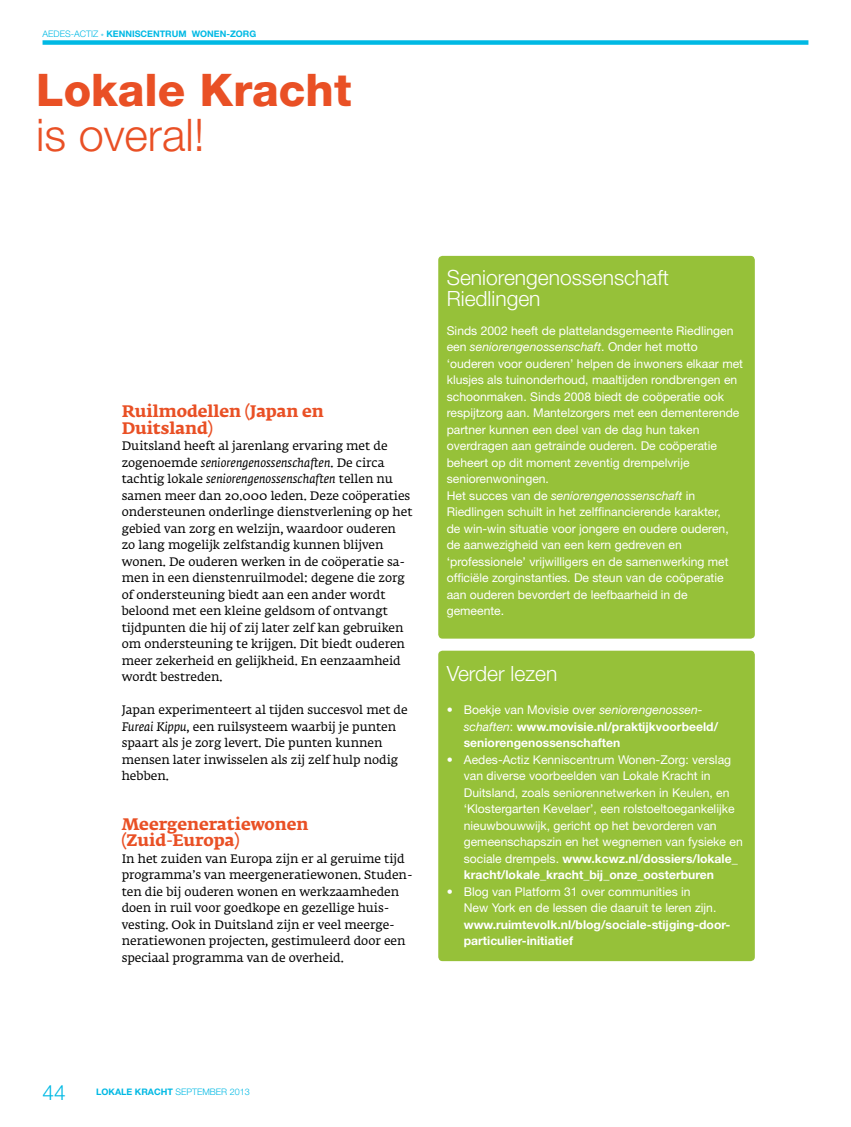
<style>
.page{position:relative;width:851px;height:1127px;background:#fff}
.page>*{position:absolute;margin:0;border:0;box-sizing:border-box;transform-origin:0 0}
.t1{font:800 45px "Helvetica Neue";color:#e95025}
.t2{font:300 45px "Helvetica Neue";color:#e95025}
.t3{font:300 21px/21px "Helvetica Neue";color:#fff}
.t4{font:300 21px "Helvetica Neue";color:#00b9e4}
.t5{font:700 16.5px/16.5px "Fedra Serif A Std";color:#e95025}
.t6{font:12.15px/16.5px "Helvetica Neue";color:#fff}
.t7{font:12.15px/16.5px "Fedra Serif A Std";color:#000}
.t8{font:700 12.15px/16.5px "Helvetica Neue";color:#fff}
.t9{font:700 9px "Helvetica Neue";color:#00b9e4}
.t10{font:300 9px "Helvetica Neue";color:#00b9e4}
.s1{font-weight:300}
.s2{font-style:italic}
.s3{font-weight:400}
.s4{font-weight:400;font-style:italic}
.s5{font-weight:700}
</style>
<div class="page">
<div style="left:43px;top:40px;width:765px;height:5px;background:#00b9e4"></div>
<div style="left:438px;top:256px;width:316px;height:383px;background:#96c139;border-radius:4px"></div>
<div style="left:438px;top:651px;width:316px;height:310px;background:#96c139;border-radius:4px"></div>
<p class="t9" style="left:43px;top:28px;width:215px"><span class="s1">AEDES-ACTIZ *</span> KENNISCENTRUM WONEN-ZORG</p>
<h1 class="t1" style="left:36px;top:63px;width:317px">Lokale Kracht</h1>
<h1 class="t2" style="left:36px;top:107px;width:170px">is overal!</h1>
<h3 class="t5" style="left:122px;top:404px;width:203px">Ruilmodellen (Japan en<br>Duitsland)</h3>
<p class="t7" style="left:122px;top:438px;width:292px">Duitsland heeft al jarenlang ervaring met de zogenoemde <span class="s2">seniorengenossenschaften</span>. De circa tachtig lokale <span class="s2">seniorengenossenschaften</span> tellen nu samen meer dan 20.000 leden. Deze coöperaties ondersteunen onderlinge dienstverlening op het gebied van zorg en welzijn, waardoor ouderen zo lang mogelijk zelfstandig kunnen blijven wonen. De ouderen werken in de coöperatie sa&shy;men in een dienstenruilmodel: degene die zorg of ondersteuning biedt aan een ander wordt beloond met een kleine geldsom of ontvangt tijdpunten die hij of zij later zelf kan gebruiken om ondersteuning te krijgen. Dit biedt ouderen meer zekerheid en gelijkheid. En eenzaamheid wordt bestreden.</p>
<p class="t7" style="left:122px;top:702px;width:287px">Japan experimenteert al tijden succesvol met de <span class="s2">Fureai Kippu</span>, een ruilsysteem waarbij je punten spaart als je zorg levert. Die punten kunnen mensen later inwisselen als zij zelf hulp nodig hebben.</p>
<h3 class="t5" style="left:122px;top:817px;width:188px">Meergeneratiewonen (Zuid-Europa)</h3>
<p class="t7" style="left:122px;top:851px;width:292px">In het zuiden van Europa zijn er al geruime tijd programma’s van meergeneratiewonen. Studen&shy;ten die bij ouderen wonen en werkzaamheden doen in ruil voor goedkope en gezellige huis&shy;vesting. Ook in Duitsland zijn er veel meerge&shy;neratiewonen projecten, gestimuleerd door een speciaal programma van de overheid.</p>
<h2 class="t3" style="left:446px;top:267px;width:224px">Seniorengenossenschaft<br>Riedlingen</h2>
<p class="t6" style="left:446px;top:322px;width:298px">Sinds 2002 heeft de plattelandsgemeente Riedlingen een <span class="s2">seniorengenossenschaft</span>. Onder het motto ‘ouderen voor ouderen’ helpen de inwoners elkaar met klusjes als tuinonderhoud, maaltijden rondbrengen en schoonmaken. Sinds 2008 biedt de coöperatie ook respijtzorg aan. Mantelzorgers met een dementerende partner kunnen een deel van de dag hun taken overdragen aan getrainde ouderen. De coöperatie beheert op dit moment zeventig drempelvrije seniorenwoningen.<br>Het succes van de <span class="s2">seniorengenossenschaft</span> in Riedlingen schuilt in het zelffinancierende karakter,<br>de win-win situatie voor jongere en oudere ouderen, de aanwezigheid van een kern gedreven en ‘professionele’ vrijwilligers en de samenwerking met officiële zorginstanties. De steun van de coöperatie aan ouderen bevordert de leefbaarheid in de gemeente.</p>
<h2 class="t3" style="left:446px;top:663px;width:112px">Verder lezen</h2>
<p class="t8" style="left:463px;top:701px;width:256px;text-indent:-17px"><span class="s3">• Boekje van Movisie over</span> <span class="s4">seniorengenossen&shy;schaften</span><span class="s3">:</span> www.movisie.nl/praktijkvoorbeeld/ seniorengenossenschaften</p>
<p class="t6" style="left:463px;top:751px;width:280px;text-indent:-17px">• Aedes-Actiz Kenniscentrum Wonen-Zorg: verslag van diverse voorbeelden van Lokale Kracht in Duitsland, zoals seniorennetwerken in Keulen, en ‘Klostergarten Kevelaer’, een rolstoeltoegankelijke nieuwbouwwijk, gericht op het bevorderen van gemeenschapszin en het wegnemen van fysieke en sociale drempels. <span class="s5">www.kcwz.nl/dossiers/lokale_ kracht/lokale_kracht_bij_onze_oosterburen</span></p>
<p class="t6" style="left:463px;top:883px;width:254px;text-indent:-17px">• Blog van Platform 31 over communities in<br>New York en de lessen die daaruit te leren zijn.</p>
<p class="t8" style="left:463px;top:916px;width:268px">www.ruimtevolk.nl/blog/sociale-stijging-door&shy;particulier-initiatief</p>
<h2 class="t4" style="left:43px;top:1080px;width:25px">44</h2>
<p class="t10" style="left:96px;top:1086px;width:155px"><span class="s5">LOKALE KRACHT</span> SEPTEMBER 2013</p>
</div>
